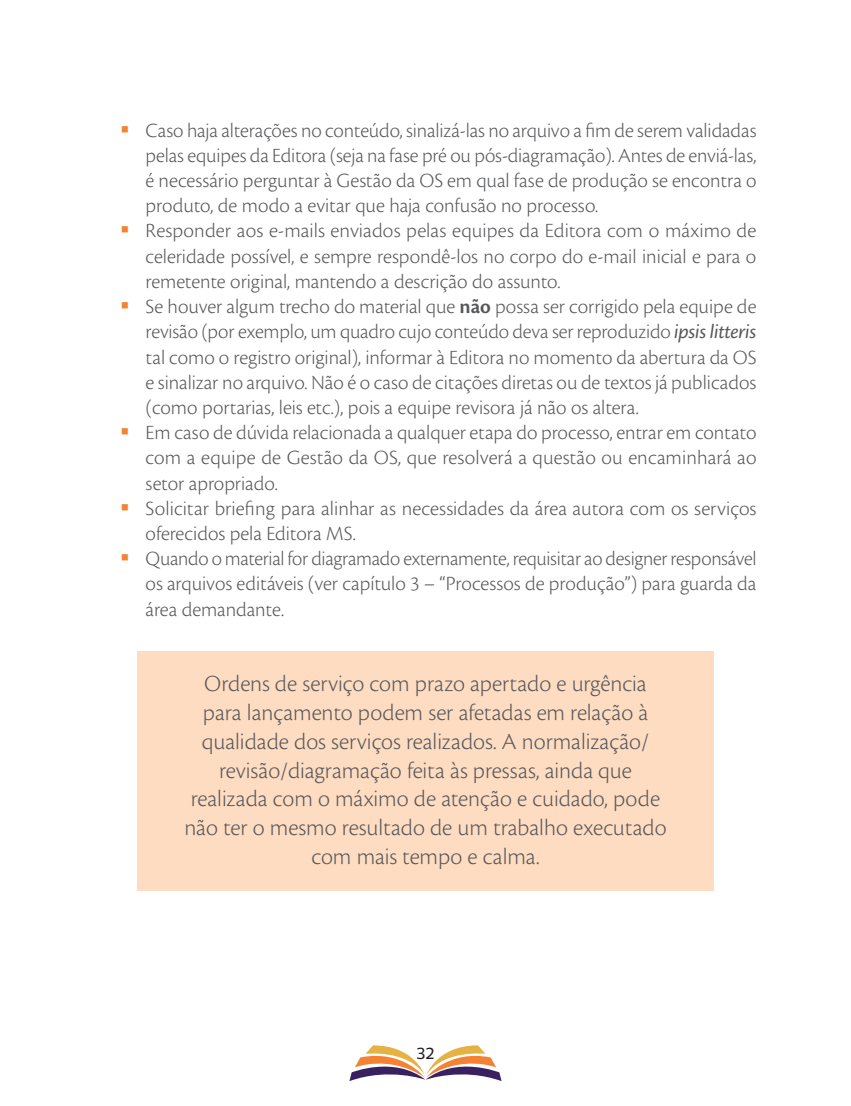
<style>
.page{position:relative;width:851px;height:1106px;background:#fff}
.page>*{position:absolute;margin:0;border:0;box-sizing:border-box;transform-origin:0 0}
.t1{font:300 24px/28.8px "Cronos Pro";color:#57585a;text-align:center}
.t2{font:300 21px/25.2px "Cronos Pro";color:#57585a;text-align:justify}
.t3{font:500 16.5px "Prelo";color:#231f20}
.s1{font-weight:600}
.s2{font-weight:400;font-style:italic}
</style>
<div class="page">
<svg style="left:349px;top:1045px;width:152px;height:36px"></svg>
<div style="left:137px;top:651px;width:576px;height:239px;background:#fddcc1"></div>
<p class="t2" style="left:146px;top:117px;width:612px">Caso haja alterações no conteúdo, sinalizá-las no arquivo a fim de serem validadas pelas equipes da Editora (seja na fase pré ou pós-diagramação). Antes de enviá-las, é necessário perguntar à Gestão da OS em qual fase de produção se encontra o produto, de modo a evitar que haja confusão no processo.</p>
<p class="t2" style="left:146px;top:218px;width:612px">Responder aos e-mails enviados pelas equipes da Editora com o máximo de celeridade possível, e sempre respondê-los no corpo do e-mail inicial e para o remetente original, mantendo a descrição do assunto.</p>
<p class="t2" style="left:146px;top:294px;width:612px">Se houver algum trecho do material que <span class="s1">não</span> possa ser corrigido pela equipe de revisão (por exemplo, um quadro cujo conteúdo deva ser reproduzido <span class="s2">ipsis litteris </span>tal como o registro original), informar à Editora no momento da abertura da OS e sinalizar no arquivo. Não é o caso de citações diretas ou de textos já publicados (como portarias, leis etc.), pois a equipe revisora já não os altera.</p>
<p class="t2" style="left:146px;top:420px;width:612px">Em caso de dúvida relacionada a qualquer etapa do processo, entrar em contato com a equipe de Gestão da OS, que resolverá a questão ou encaminhará ao setor apropriado.</p>
<p class="t2" style="left:146px;top:495px;width:612px">Solicitar briefing para alinhar as necessidades da área autora com os serviços oferecidos pela Editora MS.</p>
<p class="t2" style="left:146px;top:546px;width:612px">Quando o material for diagramado externamente, requisitar ao designer responsável os arquivos editáveis (ver capítulo 3 – “Processos de produção”) para guarda da área demandante.</p>
<p class="t1" style="left:184px;top:669px;width:483px">Ordens de serviço com prazo apertado e urgência para lançamento podem ser afetadas em relação à qualidade dos serviços realizados. A normalização/ revisão/diagramação feita às pressas, ainda que realizada com o máximo de atenção e cuidado, pode não ter o mesmo resultado de um trabalho executado com mais tempo e calma.</p>
<p class="t3" style="left:416px;top:1043px;width:20px">32</p>
</div>
